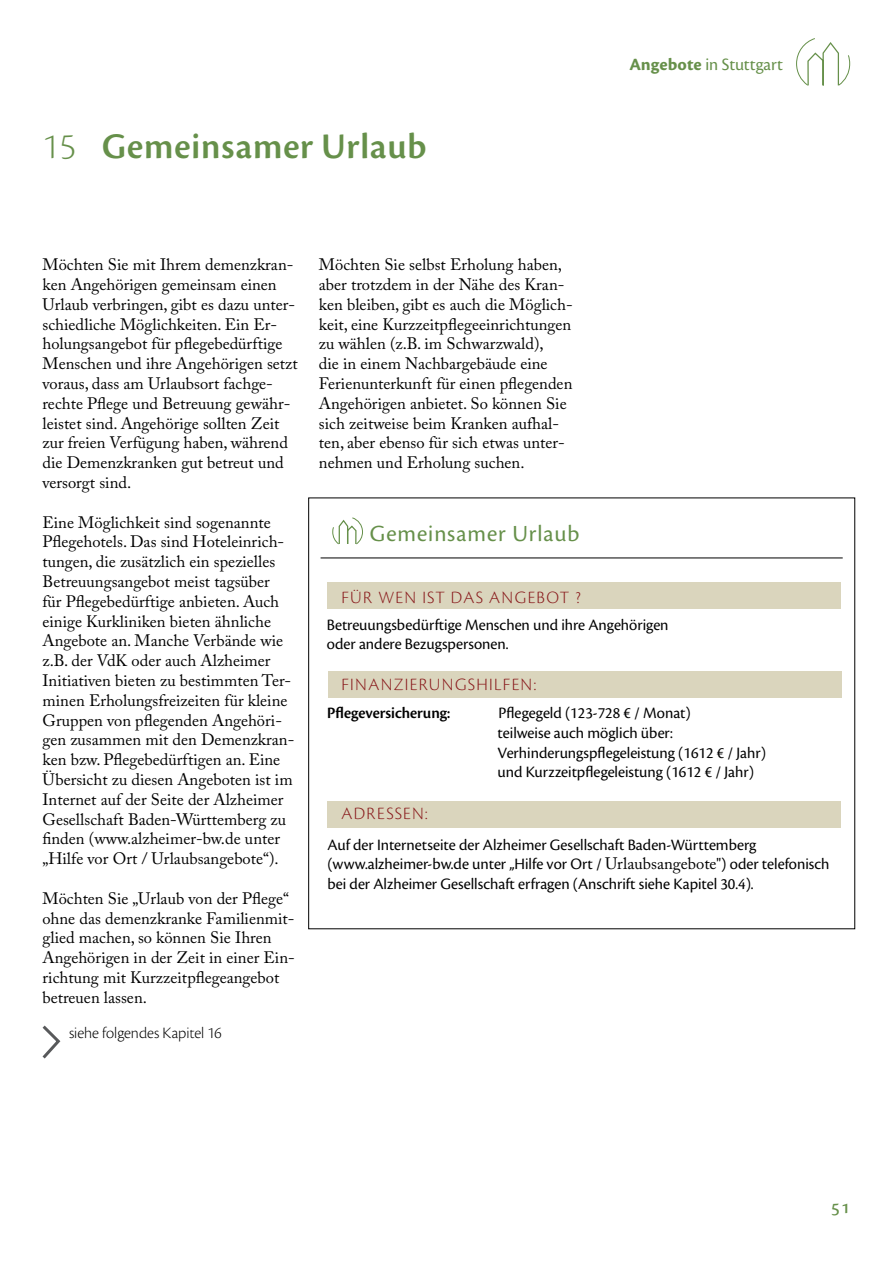
<style>
.page{position:relative;width:893px;height:1263px;background:#fff}
.page>*{position:absolute;margin:0;border:0;box-sizing:border-box;transform-origin:0 0}
.t1{font:37.5px "Cronos Pro Semibold Disp";letter-spacing:.025em;color:#66904a}
.t2{font:24px "Cronos Pro Subh";letter-spacing:.04em;color:#66904a}
.t3{font:21px "Cronos Pro Capt";color:#66904a}
.t4{font:18px "Cronos Pro Lt Subh";letter-spacing:.075em;color:#891a1c}
.t5{font:18px "Cronos Pro Subh";color:#66904a}
.t6{font:16.5px/19.8px "Adobe Caslon Pro";color:#000}
.t7{font:16.5px/19.8px "Cronos Pro Subh";color:#000}
.t8{font:16.5px "Cronos Pro Lt Subh";color:#000}
.t9{font:16.5px "Cronos Pro Semibold Disp";color:#000}
.s1{font-family:"Cronos Pro Lt Subh"}
.s2{font-family:"Cronos Pro Bold Capt"}
.s3{font-family:"Adobe Caslon Pro"}
</style>
<div class="page">
<svg style="left:796px;top:38px;width:54px;height:48px"></svg>
<div style="left:327px;top:582px;width:514px;height:27px;background:#dad5bd"></div>
<div style="left:328px;top:671px;width:514px;height:27px;background:#dad5bd"></div>
<div style="left:327px;top:801px;width:514px;height:26px;background:#dad5bd"></div>
<svg style="left:332px;top:517px;width:31px;height:28px"></svg>
<hr style="left:321px;top:558px;width:522px;height:1px;background:#000">
<svg style="left:42px;top:1025px;width:19px;height:34px"></svg>
<h1 class="t1" style="left:43px;top:125px;width:385px"><span class="s1">15</span> Gemeinsamer Urlaub</h1>
<p class="t5" style="left:629px;top:54px;width:155px"><span class="s2">Angebote</span> in Stuttgart</p>
<p class="t6" style="left:43px;top:254px;width:257px">Möchten Sie mit Ihrem demenzkran&shy;ken Angehörigen gemeinsam einen Urlaub verbringen, gibt es dazu unter&shy;schiedliche Möglichkeiten. Ein Er&shy;holungsangebot für pflegebedürftige Menschen und ihre Angehörigen setzt voraus, dass am Urlaubsort fachge&shy;rechte Pflege und Betreuung gewähr&shy;leistet sind. Angehörige sollten Zeit zur freien Verfügung haben, während die Demenzkranken gut betreut und versorgt sind.</p>
<p class="t6" style="left:43px;top:512px;width:253px">Eine Möglichkeit sind sogenannte Pflegehotels. Das sind Hoteleinrich&shy;tungen, die zusätzlich ein spezielles Betreuungsangebot meist tagsüber<br>für Pflegebedürftige anbieten. Auch einige Kurkliniken bieten ähnliche Angebote an. Manche Verbände wie z.B. der VdK oder auch Alzheimer Initiativen bieten zu bestimmten Ter&shy;minen Erholungsfreizeiten für kleine Gruppen von pflegenden Angehöri&shy;gen zusammen mit den Demenzkran&shy;ken bzw. Pflegebedürftigen an. Eine Übersicht zu diesen Angeboten ist im Internet auf der Seite der Alzheimer Gesellschaft Baden-Württemberg zu finden (www.alzheimer-bw.de unter „Hilfe vor Ort / Urlaubsangebote“).</p>
<p class="t6" style="left:43px;top:888px;width:254px">Möchten Sie „Urlaub von der Pflege“ ohne das demenzkranke Familienmit&shy;glied machen, so können Sie Ihren<br>Angehörigen in der Zeit in einer Ein&shy;richtung mit Kurzzeitpflegeangebot betreuen lassen.</p>
<p class="t8" style="left:69px;top:1023px;width:154px">siehe folgendes Kapitel 16</p>
<p class="t6" style="left:319px;top:254px;width:255px">Möchten Sie selbst Erholung haben, aber trotzdem in der Nähe des Kran&shy;ken bleiben, gibt es auch die Möglich&shy;keit, eine Kurzzeitpflegeeinrichtungen zu wählen (z.B. im Schwarzwald),<br>die in einem Nachbargebäude eine Ferienunterkunft für einen pflegenden Angehörigen anbietet. So können Sie sich zeitweise beim Kranken aufhal&shy;ten, aber ebenso für sich etwas unter&shy;nehmen und Erholung suchen.</p>
<h2 class="t2" style="left:370px;top:519px;width:211px">Gemeinsamer Urlaub</h2>
<p class="t4" style="left:341px;top:587px;width:241px">FÜR WEN IST DAS ANGEBOT ?</p>
<p class="t7" style="left:327px;top:615px;width:343px">Betreuungsbedürftige Menschen und ihre Angehörigen oder andere Bezugspersonen.</p>
<p class="t4" style="left:341px;top:673px;width:196px">FINANZIERUNGSHILFEN:</p>
<p class="t9" style="left:327px;top:703px;width:125px">Pflegeversicherung:</p>
<p class="t7" style="left:498px;top:703px;width:270px">Pflegegeld (123-728 € / Monat)<br>teilweise auch möglich über:<br>Verhinderungspflegeleistung (1612 € / Jahr) und Kurzzeitpflegeleistung (1612 € / Jahr)</p>
<p class="t4" style="left:341px;top:803px;width:88px">ADRESSEN:</p>
<p class="t7" style="left:327px;top:834px;width:504px">Auf der Internetseite der Alzheimer Gesellschaft Baden-Württemberg (www.alzheimer-bw.de unter „Hilfe vor Ort / <span class="s3">Urlaubsangebote</span>") oder telefonisch bei der Alzheimer Gesellschaft erfragen (Anschrift siehe Kapitel 30.4).</p>
<p class="t3" style="left:831px;top:1194px;width:21px">51</p>
</div>
